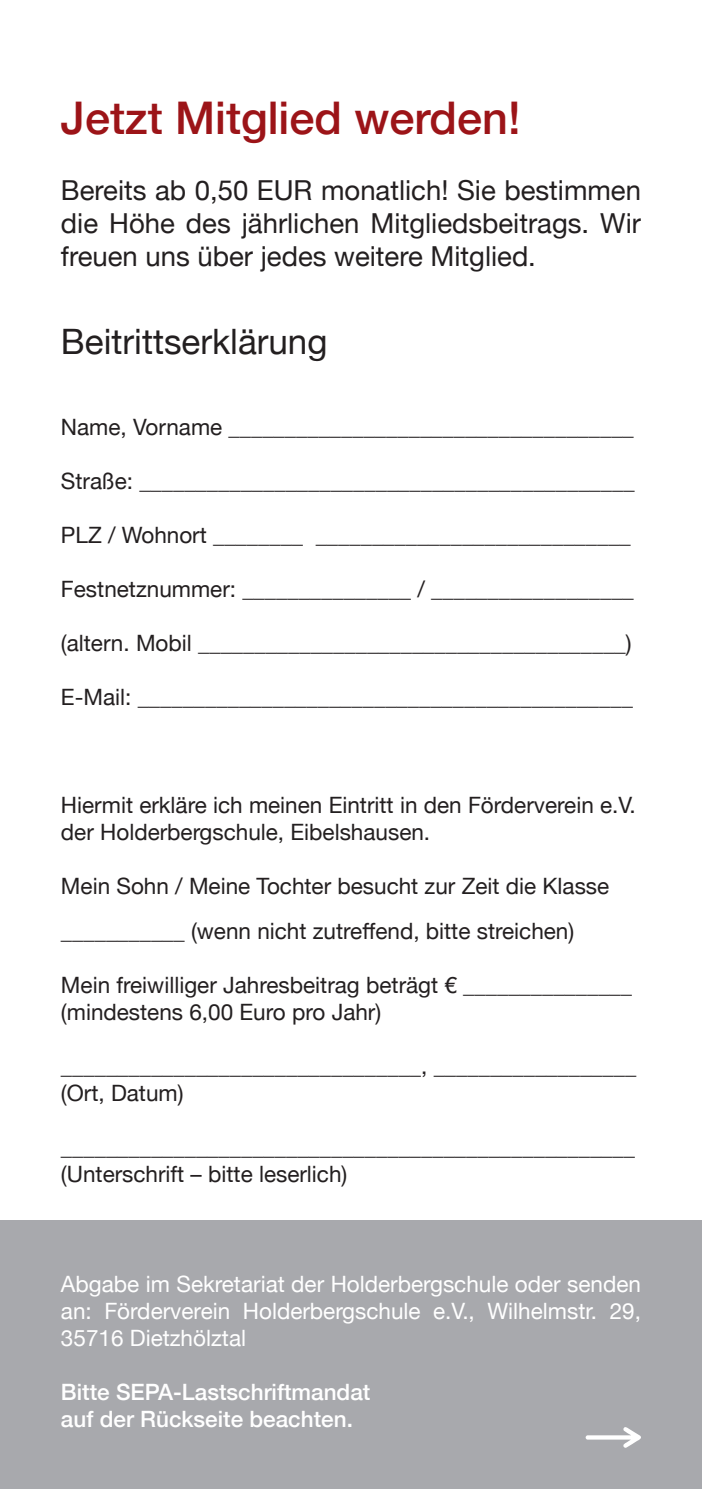
<style>
.page{position:relative;width:702px;height:1489px;background:#fff}
.page>*{position:absolute;margin:0;border:0;box-sizing:border-box;transform-origin:0 0}
.t1{font:500 45px "Helvetica Neue";color:#9c1418}
.t2{font:35px "Helvetica Neue";color:#231f20}
.t3{font:27.5px/33px "Helvetica Neue";color:#231f20;text-align:justify}
.t4{font:22.5px/27px "Helvetica Neue";color:#231f20}
.t5{font:22.5px/27px "Helvetica Neue";color:#fff;text-align:justify}
.t6{font:500 22.5px/27px "Helvetica Neue";color:#fff}
</style>
<div class="page">
<div style="left:0;top:1220px;width:702px;height:268px;background:#a8a9ad"></div>
<svg style="left:585px;top:1427px;width:56px;height:20px"></svg>
<h1 class="t1" style="left:61px;top:82px;width:461px">Jetzt Mitglied werden!</h1>
<p class="t3" style="left:61px;top:175px;width:581px">Bereits ab 0,50 EUR monatlich! Sie bestimmen die Höhe des jährlichen Mitgliedsbeitrags. Wir freuen uns über jedes weitere Mitglied.</p>
<h2 class="t2" style="left:61px;top:316px;width:268px">Beitrittserklärung</h2>
<p class="t4" style="left:61px;top:415px;width:574px">Name, Vorname ____________________________________</p>
<p class="t4" style="left:61px;top:469px;width:575px">Straße: ____________________________________________</p>
<p class="t4" style="left:61px;top:523px;width:571px">PLZ / Wohnort ________ ____________________________</p>
<p class="t4" style="left:61px;top:577px;width:574px">Festnetznummer: _______________ / __________________</p>
<p class="t4" style="left:61px;top:631px;width:572px">(altern. Mobil ______________________________________)</p>
<p class="t4" style="left:61px;top:685px;width:573px">E-Mail: ____________________________________________</p>
<p class="t4" style="left:61px;top:793px;width:576px">Hiermit erkläre ich meinen Eintritt in den Förderverein e.V. der Holderbergschule, Eibelshausen.</p>
<p class="t4" style="left:61px;top:865px;width:550px;line-height:45px">Mein Sohn / Meine Tochter besucht zur Zeit die Klasse ___________ (wenn nicht zutreffend, bitte streichen)</p>
<p class="t4" style="left:61px;top:973px;width:572px">Mein freiwilliger Jahresbeitrag beträgt € _______________ (mindestens 6,00 Euro pro Jahr)</p>
<p class="t4" style="left:61px;top:1054px;width:577px">________________________________, __________________ (Ort, Datum)</p>
<p class="t4" style="left:61px;top:1135px;width:575px">___________________________________________________ (Unterschrift – bitte leserlich)</p>
<p class="t5" style="left:61px;top:1271px;width:581px">Abgabe im Sekretariat der Holderbergschule oder senden an: Förderverein Holderbergschule e.V., Wilhelmstr. 29, 35716 Dietzhölztal</p>
<p class="t6" style="left:61px;top:1376px;width:311px">Bitte SEPA-Lastschriftmandat auf der Rückseite beachten.</p>
</div>
